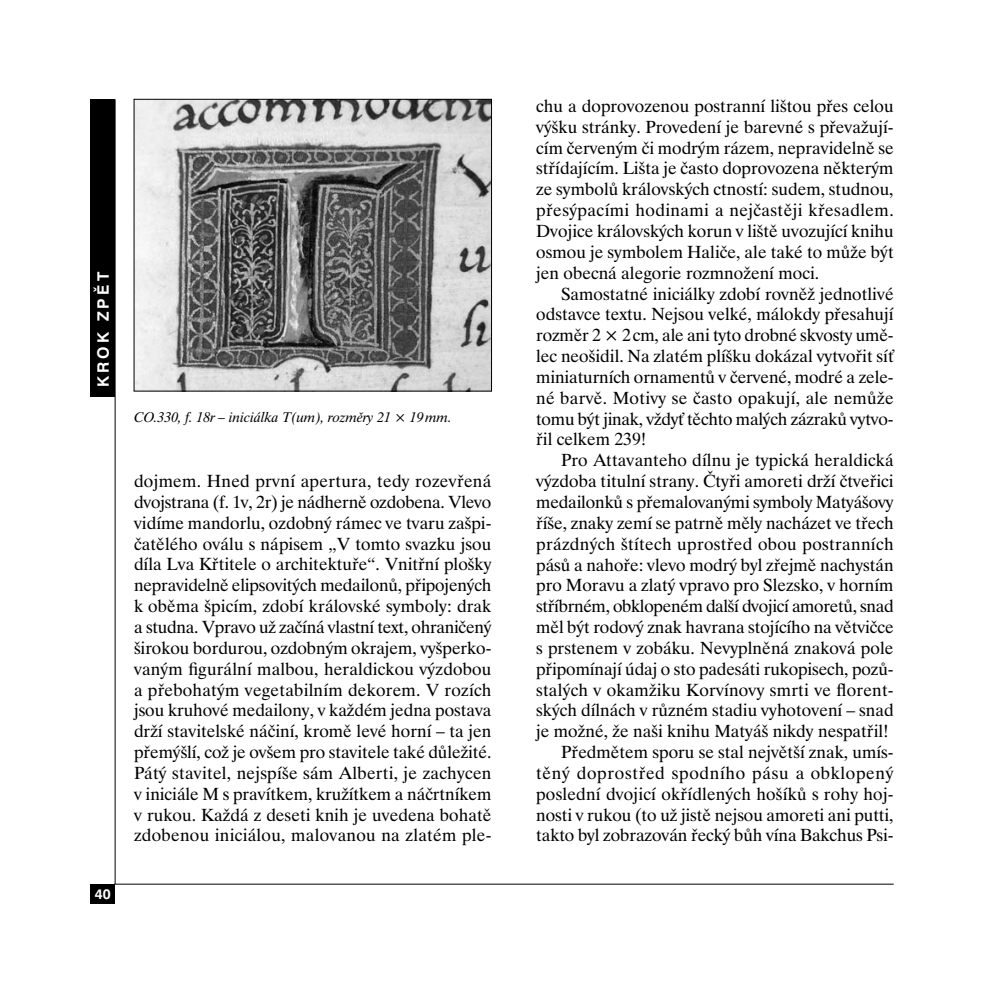
<style>
.page{position:relative;width:993px;height:993px;background:#fff}
.page>*{position:absolute;margin:0;border:0;box-sizing:border-box;transform-origin:0 0}
.t1{font:17.5px/20.8px "Dutch 801 AT";color:#000;text-align:justify}
.t2{font:700 15.75px "Swiss 721 BTCE";letter-spacing:.2em;color:#fff}
.t3{font:italic 14px "Dutch 801 AT";color:#000}
.t4{font:700 14px "Swiss 721 BTCE";color:#fff}
</style>
<div class="page">
<hr style="left:114px;top:883px;width:779px;height:1px;background:#000">
<hr style="left:115px;top:99px;width:1px;height:784px;background:#000">
<div style="left:90px;top:99px;width:25px;height:298px;background:#000"></div>
<div style="left:90px;top:883px;width:25px;height:20px;background:#000"></div>
<img style="left:136px;top:101px;width:353px;height:288px">
<div style="left:134px;top:99px;width:357px;height:292px;border:1px solid #000"></div>
<p class="t2" style="left:97px;top:387px;width:117px;rotate:-90deg">KROK ZPĚT</p>
<p class="t4" style="left:95px;top:888px;width:17px">40</p>
<p class="t3" style="left:134px;top:412px;width:319px">CO.330, f. 18r – iniciálka T(um), rozměry 21 × 19 mm.</p>
<p class="t1" style="left:134px;top:472px;width:359px">dojmem. Hned první apertura, tedy rozevřená dvojstrana (f. 1v, 2r) je nádherně ozdobena. Vlevo vidíme mandorlu, ozdobný rámec ve tvaru zašpi&shy;čatělého oválu s nápisem „V tomto svazku jsou díla Lva Křtitele o architektuře“. Vnitřní plošky nepravidelně elipsovitých medailonů, připojených k oběma špicím, zdobí královské symboly: drak a studna. Vpravo už začíná vlastní text, ohraničený širokou bordurou, ozdobným okrajem, vyšperko&shy;vaným figurální malbou, heraldickou výzdobou a přebohatým vegetabilním dekorem. V rozích jsou kruhové medailony, v každém jedna postava drží stavitelské náčiní, kromě levé horní – ta jen přemýšlí, což je ovšem pro stavitele také důležité.<br>Pátý stavitel, nejspíše sám Alberti, je zachycen v iniciále M s pravítkem, kružítkem a náčrtníkem v rukou. Každá z deseti knih je uvedena bohatě zdobenou iniciálou, malovanou na zlatém ple-</p>
<p class="t1" style="left:536px;top:97px;width:359px">chu a doprovozenou postranní lištou přes celou výšku stránky. Provedení je barevné s převažují&shy;cím červeným či modrým rázem, nepravidelně se střídajícím. Lišta je často doprovozena některým ze symbolů královských ctností: sudem, studnou, přesýpacími hodinami a nejčastěji křesadlem.<br>Dvojice královských korun v liště uvozující knihu osmou je symbolem Haliče, ale také to může být jen obecná alegorie rozmnožení moci.</p>
<p class="t1" style="left:536px;top:285px;width:359px;text-indent:25px">Samostatné iniciálky zdobí rovněž jednotlivé odstavce textu. Nejsou velké, málokdy přesahují rozměr 2 × 2 cm, ale ani tyto drobné skvosty umě&shy;lec neošidil. Na zlatém plíšku dokázal vytvořit síť miniaturních ornamentů v červené, modré a zele&shy;né barvě. Motivy se často opakují, ale nemůže tomu být jinak, vždyť těchto malých zázraků vytvo&shy;řil celkem 239!</p>
<p class="t1" style="left:536px;top:451px;width:359px;text-align:right">Pro Attavanteho dílnu je typická heraldická výzdoba titulní strany. Čtyři amoreti drží čtveřici medailonků s přemalovanými symboly Matyášovy říše, znaky zemí se patrně měly nacházet ve třech prázdných štítech uprostřed obou postranních pásů a nahoře: vlevo modrý byl zřejmě nachystán pro Moravu a zlatý vpravo pro Slezsko, v horním stříbrném, obklopeném další dvojicí amoretů, snad měl být rodový znak havrana stojícího na větvičce s prstenem v zobáku. Nevyplněná znaková pole připomínají údaj o sto padesáti rukopisech, pozů&shy;stalých v okamžiku Korvínovy smrti ve florent&shy;ských dílnách v různém stadiu vyhotovení – snad je možné, že naši knihu Matyáš nikdy nespatřil!<br>Předmětem sporu se stal největší znak, umís&shy;těný doprostřed spodního pásu a obklopený poslední dvojicí okřídlených hošíků s rohy hoj&shy;nosti v rukou (to už jistě nejsou amoreti ani putti, takto byl zobrazován řecký bůh vína Bakchus Psi-</p>
</div>
